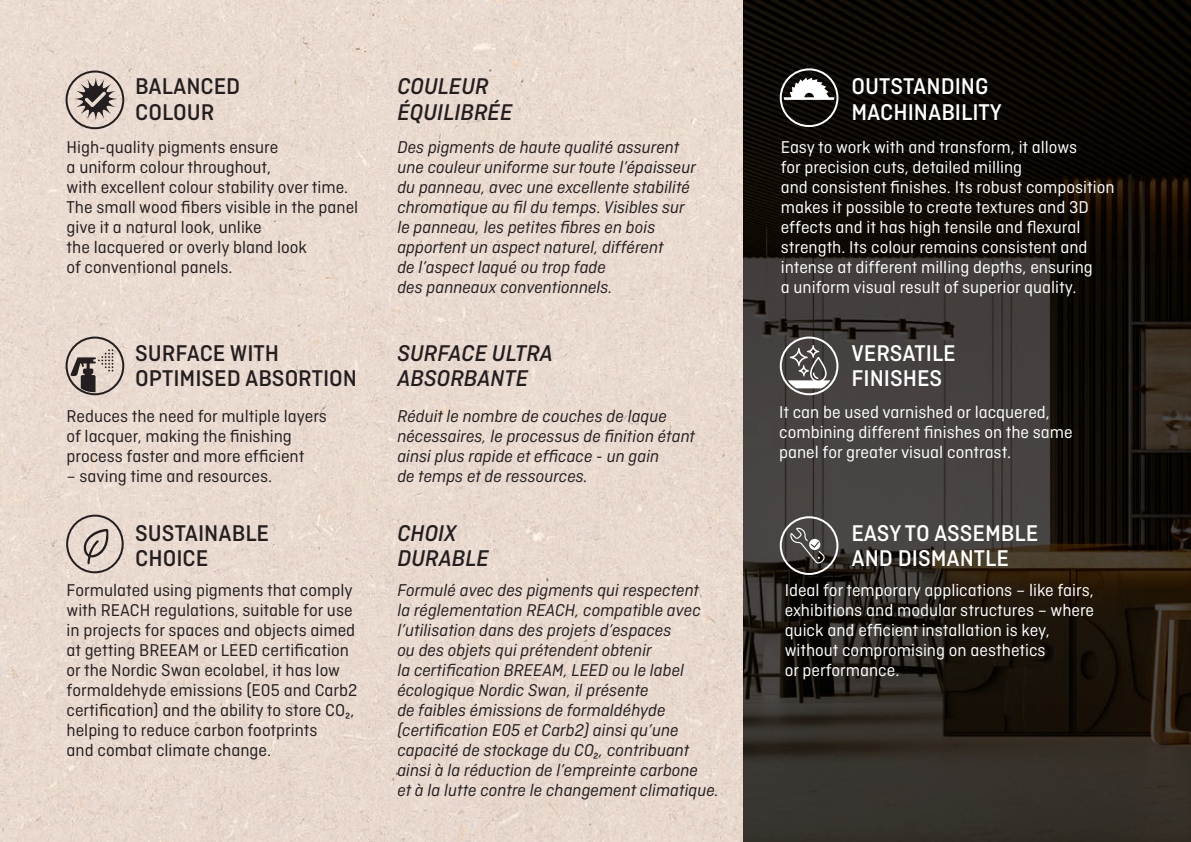
<style>
.page{position:relative;width:1191px;height:842px;background:#fff}
.page>*{position:absolute;margin:0;border:0;box-sizing:border-box;transform-origin:0 0}
.t1{font:500 24px/25.2px "Ciutadella";color:#fff}
.t2{font:500 24px/25.2px "Ciutadella";color:#231f20}
.t3{font:italic 500 24px/25.2px "Ciutadella";color:#231f20}
.t4{font:italic 18px/20px "Ciutadella";color:#231f20}
.t5{font:18px/20px "Ciutadella";color:#231f20}
.t6{font:18px/20px "Ciutadella";color:#fff}
</style>
<div class="page">
<img style="left:0;top:0;width:1191px;height:842px">
<div style="left:66px;top:71px;width:58px;height:58px;border:2px solid #231f20;border-radius:50%"></div>
<svg style="left:74px;top:77px;width:43px;height:43px"></svg>
<div style="left:779px;top:68px;width:59px;height:59px;border:2px solid #fff;border-radius:50%"></div>
<svg style="left:783px;top:78px;width:51px;height:22px"></svg>
<div style="left:66px;top:337px;width:58px;height:58px;border:2px solid #231f20;border-radius:50%"></div>
<svg style="left:70px;top:349px;width:43px;height:43px"></svg>
<div style="left:779px;top:516px;width:59px;height:59px;border:2px solid #fff;border-radius:50%"></div>
<svg style="left:790px;top:528px;width:35px;height:35px"></svg>
<div style="left:66px;top:514px;width:58px;height:60px;border:2px solid #231f20;border-radius:50%"></div>
<svg style="left:83px;top:528px;width:26px;height:37px"></svg>
<div style="left:779px;top:337px;width:59px;height:58px;border:2px solid #fff;border-radius:50%"></div>
<svg style="left:788px;top:345px;width:42px;height:43px"></svg>
<h1 class="t2" style="left:135px;top:74px;width:106px">BALANCED<br>COLOUR</h1>
<p class="t5" style="left:67px;top:137px;width:293px">High-quality pigments ensure<br>a uniform colour throughout,<br>with excellent colour stability over time.<br>The small wood fibers visible in the panel give it a natural look, unlike<br>the lacquered or overly bland look<br>of conventional panels.</p>
<h1 class="t2" style="left:135px;top:340px;width:223px">SURFACE WITH<br>OPTIMISED ABSORTION</h1>
<p class="t5" style="left:67px;top:406px;width:262px">Reduces the need for multiple layers of lacquer, making the finishing process faster and more efficient</p>
<p class="t5" style="left:67px;top:466px;width:207px">– saving time and resources.</p>
<h1 class="t2" style="left:135px;top:520px;width:135px">SUSTAINABLE<br>CHOICE</h1>
<p class="t5" style="left:67px;top:580px;width:292px">Formulated using pigments that comply with REACH regulations, suitable for use in projects for spaces and objects aimed at getting BREEAM or LEED certification or the Nordic Swan ecolabel, it has low formaldehyde emissions (E05 and Carb2 certification) and the ability to store CO2, helping to reduce carbon footprints<br>and combat climate change.</p>
<h1 class="t3" style="left:397px;top:74px;width:117px">COULEUR<br>ÉQUILIBRÉE</h1>
<p class="t4" style="left:397px;top:137px;width:300px">Des pigments de haute qualité assurent une couleur uniforme sur toute l’épaisseur du panneau, avec une excellente stabilité chromatique au fil du temps. Visibles sur le panneau, les petites fibres en bois apportent un aspect naturel, différent<br>de l’aspect laqué ou trop fade<br>des panneaux conventionnels.</p>
<h1 class="t3" style="left:397px;top:340px;width:157px">SURFACE ULTRA<br>ABSORBANTE</h1>
<p class="t4" style="left:397px;top:406px;width:299px">Réduit le nombre de couches de laque nécessaires, le processus de finition étant ainsi plus rapide et efficace - un gain<br>de temps et de ressources.</p>
<h1 class="t3" style="left:397px;top:520px;width:93px">CHOIX<br>DURABLE</h1>
<p class="t4" style="left:397px;top:580px;width:323px">Formulé avec des pigments qui respectent<br>la réglementation REACH, compatible avec l’utilisation dans des projets d’espaces<br>ou des objets qui prétendent obtenir<br>la certification BREEAM, LEED ou le label écologique Nordic Swan, il présente<br>de faibles émissions de formaldéhyde (certification E05 et Carb2) ainsi qu’une capacité de stockage du CO2, contribuant ainsi à la réduction de l’empreinte carbone<br>et à la lutte contre le changement climatique.</p>
<h1 class="t1" style="left:851px;top:74px;width:152px">OUTSTANDING<br>MACHINABILITY</h1>
<p class="t6" style="left:780px;top:137px;width:335px">Easy to work with and transform, it allows<br>for precision cuts, detailed milling<br>and consistent finishes. Its robust composition makes it possible to create textures and 3D effects and it has high tensile and flexural strength. Its colour remains consistent and intense at different milling depths, ensuring<br>a uniform visual result of superior quality.</p>
<h1 class="t1" style="left:851px;top:340px;width:106px">VERSATILE<br>FINISHES</h1>
<p class="t6" style="left:779px;top:402px;width:295px">It can be used varnished or lacquered, combining different finishes on the same panel for greater visual contrast.</p>
<h1 class="t1" style="left:851px;top:520px;width:188px">EASY TO ASSEMBLE<br>AND DISMANTLE</h1>
<p class="t6" style="left:784px;top:580px;width:311px">Ideal for temporary applications – like fairs, exhibitions and modular structures – where quick and efficient installation is key, without compromising on aesthetics<br>or performance.</p>
</div>
